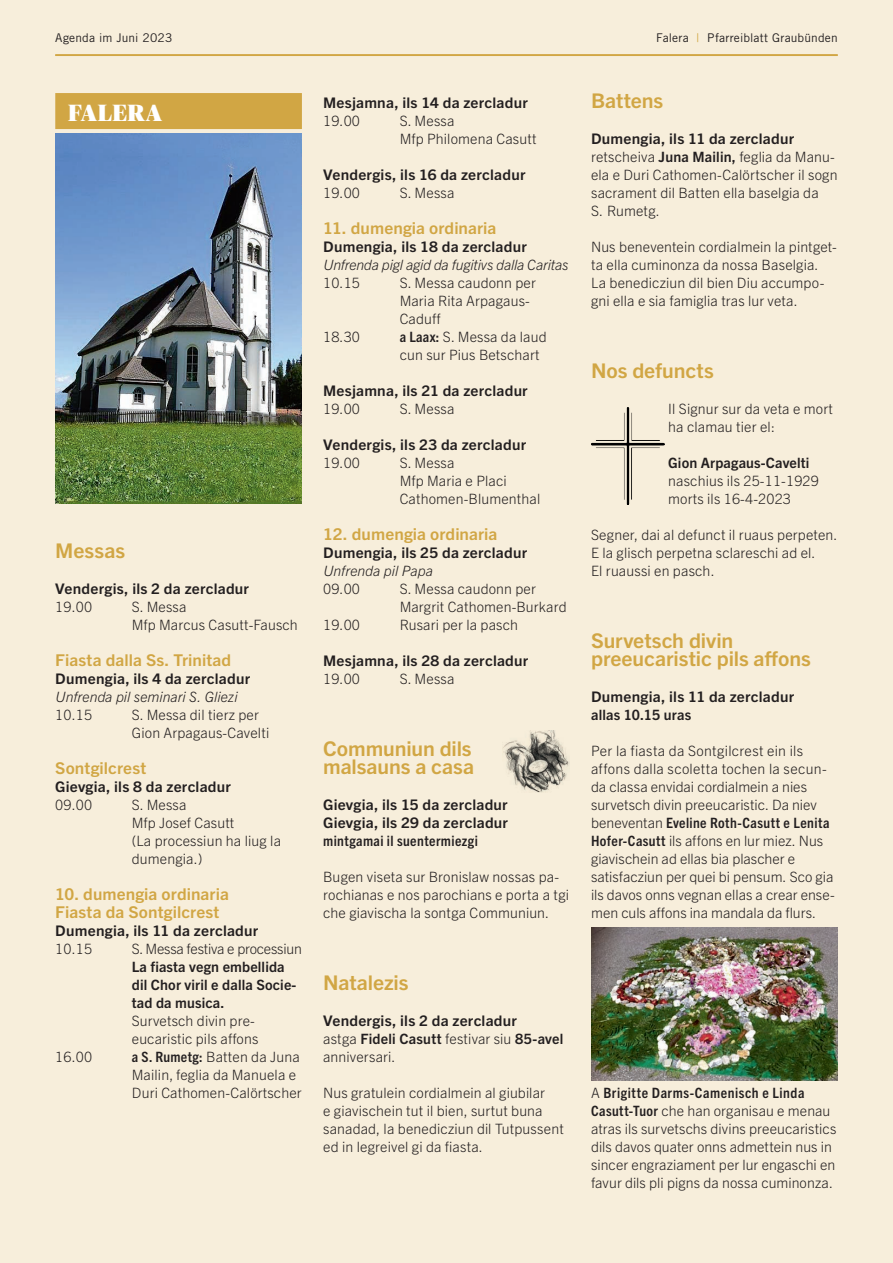
<style>
.page{position:relative;width:893px;height:1263px;background:#f7eedb}
.page>*{position:absolute;margin:0;border:0;box-sizing:border-box;transform-origin:0 0}
.t1{font:900 23.4px "Publico Banner";letter-spacing:.025em;color:#fff}
.t2{font:700 20.25px/18px "Trade Gothic Next LT Pro";letter-spacing:-.005em;color:#d1a644;scale:1.05 1}
.t3{font:700 16.35px/18px "Trade Gothic Next LT Pro";letter-spacing:.005em;color:#d1a644;scale:1.05 1}
.t4{font:700 14.7px/18px "Trade Gothic Next LT Pro";letter-spacing:.015em;color:#231f20;scale:1.05 1}
.t5{font:300 14.25px/18px "Trade Gothic Next LT Pro";letter-spacing:.01em;color:#231f20}
.t6{font:700 14.25px/18px "Trade Gothic Next LT Pro";letter-spacing:.01em;color:#231f20}
.t7{font:italic 300 14.25px "Trade Gothic Next LT Pro";letter-spacing:-.005em;color:#231f20}
.t8{font:300 14.25px "Trade Gothic Next LT Pro";letter-spacing:-.015em;color:#231f20}
.t9{font:700 condensed 14.25px "Trade Gothic Next LT Pro";letter-spacing:.025em;color:#231f20;scale:1.05 1}
.t10{font:12px "Trade Gothic LT Std";letter-spacing:.015em;color:#231f20}
.s1{color:#d1a644}
.s2{font-weight:700;font-stretch:condensed}
.s3{font-weight:700}
</style>
<div class="page">
<div style="left:55px;top:93px;width:247px;height:36px;background:#d1a644"></div>
<img style="left:55px;top:134px;width:247px;height:370px">
<img style="left:591px;top:927px;width:247px;height:153px">
<hr style="left:55px;top:54px;width:783px;height:2px;background:#d1a644">
<img style="left:502px;top:730px;width:68px;height:62px">
<img style="left:591px;top:408px;width:73px;height:97px">
<p class="t10" style="left:55px;top:30px;width:119px">Agenda im Juni 2023</p>
<p class="t10" style="left:656px;top:30px;width:183px">Falera <span class="s1">|</span> Pfarreiblatt Graubünden</p>
<h1 class="t1" style="left:68px;top:99px;width:96px">FALERA</h1>
<h2 class="t2" style="left:55px;top:540px;width:68px">Messas</h2>
<p class="t4" style="left:55px;top:579px;width:186px">Vendergis, ils 2 da zercladur</p>
<p class="t5" style="left:55px;top:597px;width:38px">19.00</p>
<p class="t5" style="left:132px;top:597px;width:168px">S. Messa<br>Mfp Marcus Casutt-Fausch</p>
<p class="t3" style="left:55px;top:650px;width:169px">Fiasta dalla Ss. Trinitad</p>
<p class="t4" style="left:55px;top:669px;width:187px">Dumengia, ils 4 da zercladur</p>
<p class="t7" style="left:56px;top:687px;width:184px">Unfrenda pil seminari S. Gliezi</p>
<p class="t5" style="left:55px;top:705px;width:38px">10.15</p>
<p class="t5" style="left:132px;top:705px;width:139px">S. Messa dil tierz per<br>Gion Arpagaus-Cavelti</p>
<p class="t3" style="left:55px;top:758px;width:88px">Sontgilcrest</p>
<p class="t4" style="left:55px;top:777px;width:169px">Gievgia, ils 8 da zercladur</p>
<p class="t5" style="left:55px;top:795px;width:38px">09.00</p>
<p class="t5" style="left:132px;top:795px;width:151px">S. Messa<br>Mfp Josef Casutt<br>(La processiun ha liug la dumengia.)</p>
<p class="t3" style="left:55px;top:884px;width:167px">10. dumengia ordinaria<br>Fiasta da Sontgilcrest</p>
<p class="t4" style="left:55px;top:921px;width:195px">Dumengia, ils 11 da zercladur</p>
<p class="t5" style="left:55px;top:939px;width:38px">10.15</p>
<p class="t8" style="left:132px;top:939px;width:172px">S. Messa festiva e processiun</p>
<p class="t6" style="left:132px;top:957px;width:166px">La fiasta vegn embellida dil Chor viril e dalla Socie&shy;tad da musica.</p>
<p class="t5" style="left:132px;top:1011px;width:128px">Survetsch divin pre&shy;eucaristic pils affons</p>
<p class="t5" style="left:55px;top:1047px;width:38px">16.00</p>
<p class="t5" style="left:132px;top:1047px;width:171px"><span class="s2">a S. Rumetg:</span> Batten da Juna<br>Mailin, feglia da Manuela e<br>Duri Cathomen-Calörtscher</p>
<p class="t4" style="left:323px;top:93px;width:196px">Mesjamna, ils 14 da zercladur</p>
<p class="t5" style="left:323px;top:111px;width:38px">19.00</p>
<p class="t5" style="left:400px;top:111px;width:138px">S. Messa<br>Mfp Philomena Casutt</p>
<p class="t4" style="left:323px;top:165px;width:194px">Vendergis, ils 16 da zercladur</p>
<p class="t5" style="left:323px;top:183px;width:38px">19.00</p>
<p class="t5" style="left:400px;top:183px;width:56px">S. Messa</p>
<p class="t3" style="left:323px;top:218px;width:167px">11. dumengia ordinaria</p>
<p class="t4" style="left:323px;top:237px;width:195px">Dumengia, ils 18 da zercladur</p>
<p class="t7" style="left:323px;top:255px;width:247px">Unfrenda pigl agid da fugitivs dalla Caritas</p>
<p class="t5" style="left:323px;top:273px;width:38px">10.15</p>
<p class="t5" style="left:400px;top:273px;width:138px">S. Messa caudonn per<br>Maria Rita Arpagaus-<br>Caduff</p>
<p class="t5" style="left:323px;top:327px;width:38px">18.30</p>
<p class="t5" style="left:400px;top:327px;width:149px"><span class="s2">a Laax:</span> S. Messa da laud cun sur Pius Betschart</p>
<p class="t4" style="left:323px;top:381px;width:196px">Mesjamna, ils 21 da zercladur</p>
<p class="t5" style="left:323px;top:399px;width:38px">19.00</p>
<p class="t5" style="left:400px;top:399px;width:56px">S. Messa</p>
<p class="t4" style="left:323px;top:435px;width:195px">Vendergis, ils 23 da zercladur</p>
<p class="t5" style="left:323px;top:453px;width:38px">19.00</p>
<p class="t5" style="left:400px;top:453px;width:142px">S. Messa<br>Mfp Maria e Placi<br>Cathomen-Blumenthal</p>
<p class="t3" style="left:323px;top:524px;width:167px">12. dumengia ordinaria</p>
<p class="t4" style="left:323px;top:543px;width:196px">Dumengia, ils 25 da zercladur</p>
<p class="t7" style="left:323px;top:561px;width:111px">Unfrenda pil Papa</p>
<p class="t5" style="left:323px;top:579px;width:38px">09.00</p>
<p class="t5" style="left:400px;top:579px;width:168px">S. Messa caudonn per<br>Margrit Cathomen-Burkard</p>
<p class="t5" style="left:323px;top:615px;width:38px">19.00</p>
<p class="t5" style="left:400px;top:615px;width:120px">Rusari per la pasch</p>
<p class="t4" style="left:323px;top:651px;width:197px">Mesjamna, ils 28 da zercladur</p>
<p class="t5" style="left:323px;top:669px;width:38px">19.00</p>
<p class="t5" style="left:400px;top:669px;width:56px">S. Messa</p>
<h2 class="t2" style="left:323px;top:738px;width:145px">Communiun dils malsauns a casa</h2>
<p class="t4" style="left:323px;top:795px;width:177px">Gievgia, ils 15 da zercladur<br>Gievgia, ils 29 da zercladur</p>
<p class="t9" style="left:323px;top:831px;width:149px">mintgamai il suentermiezgi</p>
<p class="t5" style="left:323px;top:867px;width:247px">Bugen viseta sur Bronislaw nossas pa&shy;rochianas e nos parochians e porta a tgi che giavischa la sontga Communiun.</p>
<h2 class="t2" style="left:323px;top:972px;width:83px">Natalezis</h2>
<p class="t4" style="left:323px;top:1011px;width:186px">Vendergis, ils 2 da zercladur</p>
<p class="t5" style="left:323px;top:1029px;width:242px">astga <span class="s3">Fideli Casutt</span> festivar siu <span class="s3">85-avel </span>anniversari.</p>
<p class="t5" style="left:323px;top:1083px;width:242px">Nus gratulein cordialmein al giubilar<br>e giavischein tut il bien, surtut buna sanadad, la benedicziun dil Tutpussent ed in legreivel gi da fiasta.</p>
<h2 class="t2" style="left:591px;top:90px;width:70px">Battens</h2>
<p class="t4" style="left:591px;top:129px;width:195px">Dumengia, ils 11 da zercladur</p>
<p class="t5" style="left:591px;top:147px;width:248px">retscheiva <span class="s3">Juna Mailin,</span> feglia da Manu&shy;ela e Duri Cathomen-Calörtscher il sogn sacrament dil Batten ella baselgia da<br>S. Rumetg.</p>
<p class="t5" style="left:591px;top:237px;width:247px">Nus beneventein cordialmein la pintget&shy;ta ella cuminonza da nossa Baselgia.<br>La benedicziun dil bien Diu accumpo&shy;gni ella e sia famiglia tras lur veta.</p>
<h2 class="t2" style="left:591px;top:360px;width:118px">Nos defuncts</h2>
<p class="t5" style="left:668px;top:399px;width:166px">Il Signur sur da veta e mort ha clamau tier el:</p>
<p class="t6" style="left:668px;top:453px;width:143px">Gion Arpagaus-Cavelti</p>
<p class="t5" style="left:668px;top:471px;width:152px">naschius ils 25-11-1929 morts ils 16-4-2023</p>
<p class="t5" style="left:591px;top:525px;width:248px">Segner, dai al defunct il ruaus perpeten.<br>E la glisch perpetna sclareschi ad el.<br>El ruaussi en pasch.</p>
<h2 class="t2" style="left:591px;top:630px;width:211px">Survetsch divin preeucaristic pils affons</h2>
<p class="t4" style="left:591px;top:687px;width:195px">Dumengia, ils 11 da zercladur</p>
<p class="t6" style="left:591px;top:705px;width:102px">allas 10.15 uras</p>
<p class="t5" style="left:591px;top:741px;width:245px">Per la fiasta da Sontgilcrest ein ils affons dalla scoletta tochen la secun&shy;da classa envidai cordialmein a nies survetsch divin preeucaristic. Da niev beneventan <span class="s2">Eveline Roth-Casutt e Lenita Hofer-Casutt</span> ils affons en lur miez. Nus giavischein ad ellas bia plascher e satisfacziun per quei bi pensum. Sco gia ils davos onns vegnan ellas a crear ense&shy;men culs affons ina mandala da flurs.</p>
<p class="t5" style="left:591px;top:1083px;width:247px">A <span class="s2">Brigitte Darms-Camenisch e Linda Casutt-Tuor</span> che han organisau e menau atras ils survetschs divins preeucaristics dils davos quater onns admettein nus in sincer engraziament per lur engaschi en favur dils pli pigns da nossa cuminonza.</p>
</div>
